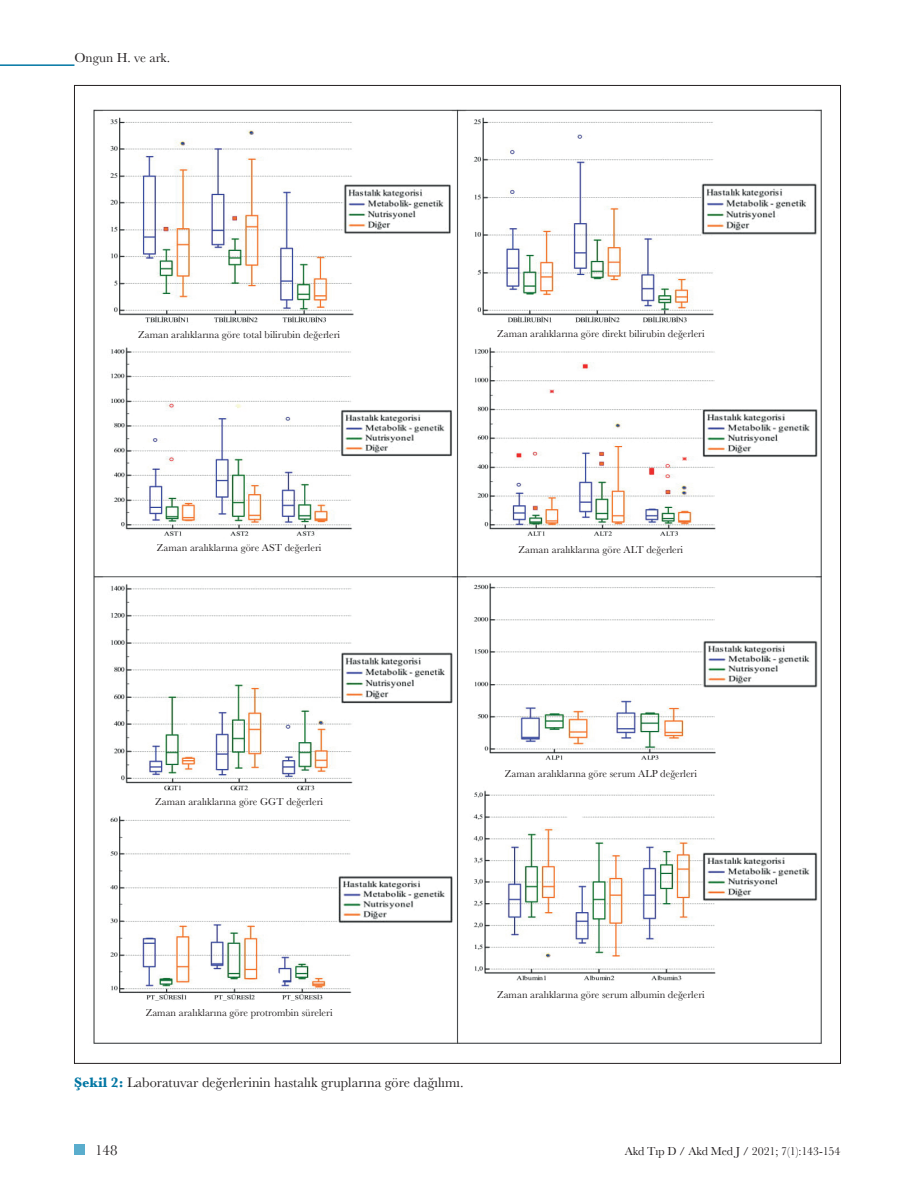
<style>
.page{position:relative;width:915px;height:1191px;background:#fff}
.page>*{position:absolute;margin:0;border:0;box-sizing:border-box;transform-origin:0 0}
.t1{font:15px "Baskerville";color:#231f20}
.t2{font:14.25px "Baskerville";color:#231f20}
.t3{font:13.5px "Baskerville";color:#231f20}
.t4{font:12px "Baskerville";letter-spacing:-.01em;color:#231f20}
.t5{font:10.5px "Baskerville";color:#231f20}
.s1{font-weight:700;color:#0076a3}
</style>
<div class="page">
<div style="left:74px;top:1144px;width:10px;height:10px;background:#5aadcd"></div>
<hr style="left:0;top:64px;width:74px;height:2px;background:#0076a3">
<img style="left:93px;top:109px;width:729px;height:935px">
<p class="t3" style="left:74px;top:49px;width:97px">Ongun H. ve ark.</p>
<p class="t5" style="left:138px;top:328px;width:203px">Zaman aralıklarına göre total bilirubin değerleri</p>
<p class="t5" style="left:157px;top:540px;width:166px">Zaman aralıklarına göre AST değerleri</p>
<p class="t5" style="left:497px;top:326px;width:209px">Zaman aralıklarına göre direkt bilirubin değerleri</p>
<p class="t5" style="left:518px;top:543px;width:166px">Zaman aralıklarına göre ALT değerleri</p>
<p class="t5" style="left:155px;top:795px;width:169px">Zaman aralıklarına göre GGT değerleri</p>
<p class="t5" style="left:504px;top:766px;width:194px">Zaman aralıklarına göre serum ALP değerleri</p>
<p class="t5" style="left:146px;top:1005px;width:188px">Zaman aralıklarına göre protrombin süreleri</p>
<h2 class="t2" style="left:74px;top:1073px;width:391px"><span class="s1">Şekil 2:</span> Laboratuvar değerlerinin hastalık gruplarına göre dağılımı.</h2>
<h1 class="t1" style="left:95px;top:1140px;width:24px">148</h1>
<p class="t5" style="left:497px;top:988px;width:209px">Zaman aralıklarına göre serum albumin değerleri</p>
<p class="t4" style="left:624px;top:1143px;width:217px">Akd Tıp D / Akd Med J / 2021; 7(1):143-154</p>
</div>
